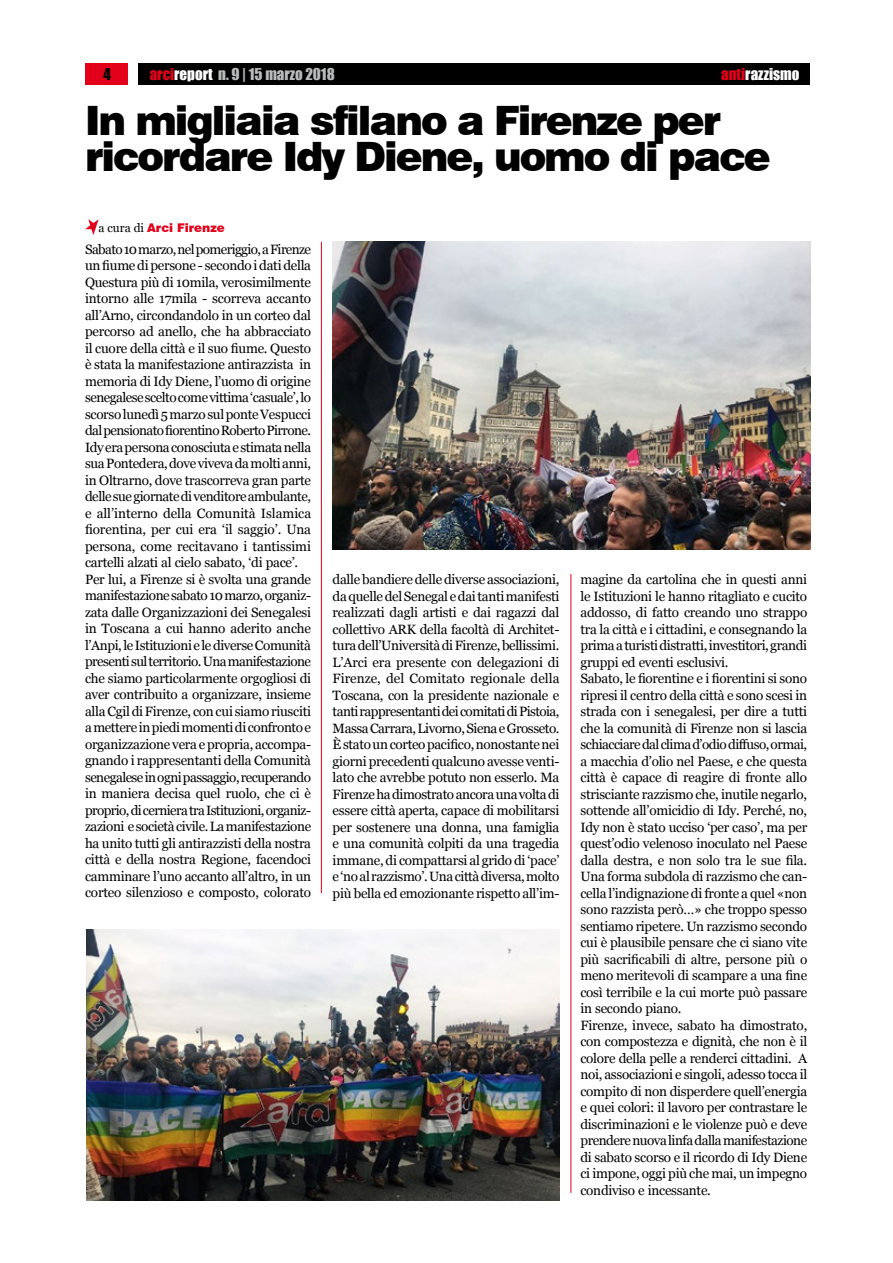
<style>
.page{position:relative;width:893px;height:1263px;background:#fff}
.page>*{position:absolute;margin:0;border:0;box-sizing:border-box;transform-origin:0 0}
.t1{font:900 40.5px/36px "Swiss 721 BT";letter-spacing:-.05em;color:#000}
.t2{font:15px "Impact";color:#b9bbbc}
.t3{font:15px "Impact";color:#fff}
.t4{font:15px "Impact";color:#000}
.t5{font:13.5px/16.5px "Georgia";letter-spacing:-.02em;color:#000}
.t6{font:900 12px "Swiss 721 BT";color:#e2001a}
.s1{color:#e2001a}
.s2{color:#fff}
.s3{font-family:"Georgia";font-weight:400;color:#000}
</style>
<div class="page">
<div style="left:85px;top:64px;width:43px;height:21px;background:#e2001a"></div>
<div style="left:138px;top:64px;width:672px;height:21px;background:#000"></div>
<hr style="left:321px;top:242px;width:1px;height:651px;background:#e2001a">
<hr style="left:570px;top:574px;width:1px;height:619px;background:#e2001a">
<svg style="left:85px;top:219px;width:14px;height:16px"></svg>
<img style="left:333px;top:242px;width:477px;height:307px">
<img style="left:86px;top:929px;width:473px;height:271px">
<p class="t4" style="left:104px;top:62px;width:9px">4</p>
<p class="t2" style="left:150px;top:62px;width:186px"><span class="s1">ARCI</span><span class="s2">REPORT</span> N. 9 | 15 MARZO 2018</p>
<p class="t3" style="left:721px;top:62px;width:80px"><span class="s1">ANTI</span>RAZZISMO</p>
<h1 class="t1" style="left:85px;top:102px;width:687px">In migliaia sfilano a Firenze per ricordare Idy Diene, uomo di pace</h1>
<p class="t6" style="left:99px;top:220px;width:128px"><span class="s3">a cura di</span> Arci Firenze</p>
<p class="t5" style="left:85px;top:241px;width:228px">Sabato 10 marzo, nel pomeriggio, a Firenze un fiume di persone - secondo i dati della Questura più di 10mila, verosimilmente intorno alle 17mila - scorreva accanto all’Arno, circondandolo in un corteo dal percorso ad anello, che ha abbracciato il cuore della città e il suo fiume. Questo è stata la manifestazione antirazzista in memoria di Idy Diene, l’uomo di origine senegalese scelto come vittima ‘casuale’, lo scorso lunedì 5 marzo sul ponte Vespucci dal pensionato fiorentino Roberto Pirrone.<br>Idy era persona conosciuta e stimata nella sua Pontedera, dove viveva da molti anni, in Oltrarno, dove trascorreva gran parte delle sue giornate di venditore ambulante, e all’interno della Comunità Islamica fiorentina, per cui era ‘il saggio’. Una persona, come recitavano i tantissimi cartelli alzati al cielo sabato, ‘di pace’.<br>Per lui, a Firenze si è svolta una grande manifestazione sabato 10 marzo, organiz&shy;zata dalle Organizzazioni dei Senegalesi in Toscana a cui hanno aderito anche l’Anpi, le Istituzioni e le diverse Comunità presenti sul territorio. Una manifestazione che siamo particolarmente orgogliosi di aver contribuito a organizzare, insieme alla Cgil di Firenze, con cui siamo riusciti a mettere in piedi momenti di confronto e organizzazione vera e propria, accompa&shy;gnando i rappresentanti della Comunità senegalese in ogni passaggio, recuperando in maniera decisa quel ruolo, che ci è proprio, di cerniera tra Istituzioni, organiz&shy;zazioni e società civile. La manifestazione ha unito tutti gli antirazzisti della nostra città e della nostra Regione, facendoci camminare l’uno accanto all’altro, in un corteo silenzioso e composto, colorato</p>
<p class="t5" style="left:333px;top:571px;width:228px;text-align:justify">dalle bandiere delle diverse associazioni, da quelle del Senegal e dai tanti manifesti realizzati dagli artisti e dai ragazzi dal collettivo ARK della facoltà di Architet&shy;tura dell’Università di Firenze, bellissimi.<br>L’Arci era presente con delegazioni di Firenze, del Comitato regionale della Toscana, con la presidente nazionale e tanti rappresentanti dei comitati di Pistoia, Massa Carrara, Livorno, Siena e Grosseto.<br>È stato un corteo pacifico, nonostante nei giorni precedenti qualcuno avesse venti&shy;lato che avrebbe potuto non esserlo. Ma Firenze ha dimostrato ancora una volta di essere città aperta, capace di mobilitarsi per sostenere una donna, una famiglia e una comunità colpiti da una tragedia immane, di compattarsi al grido di ‘pace’ e ‘no al razzismo’. Una città diversa, molto più bella ed emozionante rispetto all’im-</p>
<p class="t5" style="left:580px;top:571px;width:228px">magine da cartolina che in questi anni le Istituzioni le hanno ritagliato e cucito addosso, di fatto creando uno strappo tra la città e i cittadini, e consegnando la prima a turisti distratti, investitori, grandi gruppi ed eventi esclusivi.<br>Sabato, le fiorentine e i fiorentini si sono ripresi il centro della città e sono scesi in strada con i senegalesi, per dire a tutti che la comunità di Firenze non si lascia schiacciare dal clima d’odio diffuso, ormai, a macchia d’olio nel Paese, e che questa città è capace di reagire di fronte allo strisciante razzismo che, inutile negarlo, sottende all’omicidio di Idy. Perché, no, Idy non è stato ucciso ‘per caso’, ma per quest’odio velenoso inoculato nel Paese dalla destra, e non solo tra le sue fila.<br>Una forma subdola di razzismo che can&shy;cella l’indignazione di fronte a quel «non sono razzista però…» che troppo spesso sentiamo ripetere. Un razzismo secondo cui è plausibile pensare che ci siano vite più sacrificabili di altre, persone più o meno meritevoli di scampare a una fine così terribile e la cui morte può passare in secondo piano.<br>Firenze, invece, sabato ha dimostrato, con compostezza e dignità, che non è il colore della pelle a renderci cittadini. A noi, associazioni e singoli, adesso tocca il compito di non disperdere quell’energia e quei colori: il lavoro per contrastare le discriminazioni e le violenze può e deve prendere nuova linfa dalla manifestazione di sabato scorso e il ricordo di Idy Diene ci impone, oggi più che mai, un impegno condiviso e incessante.</p>
</div>
